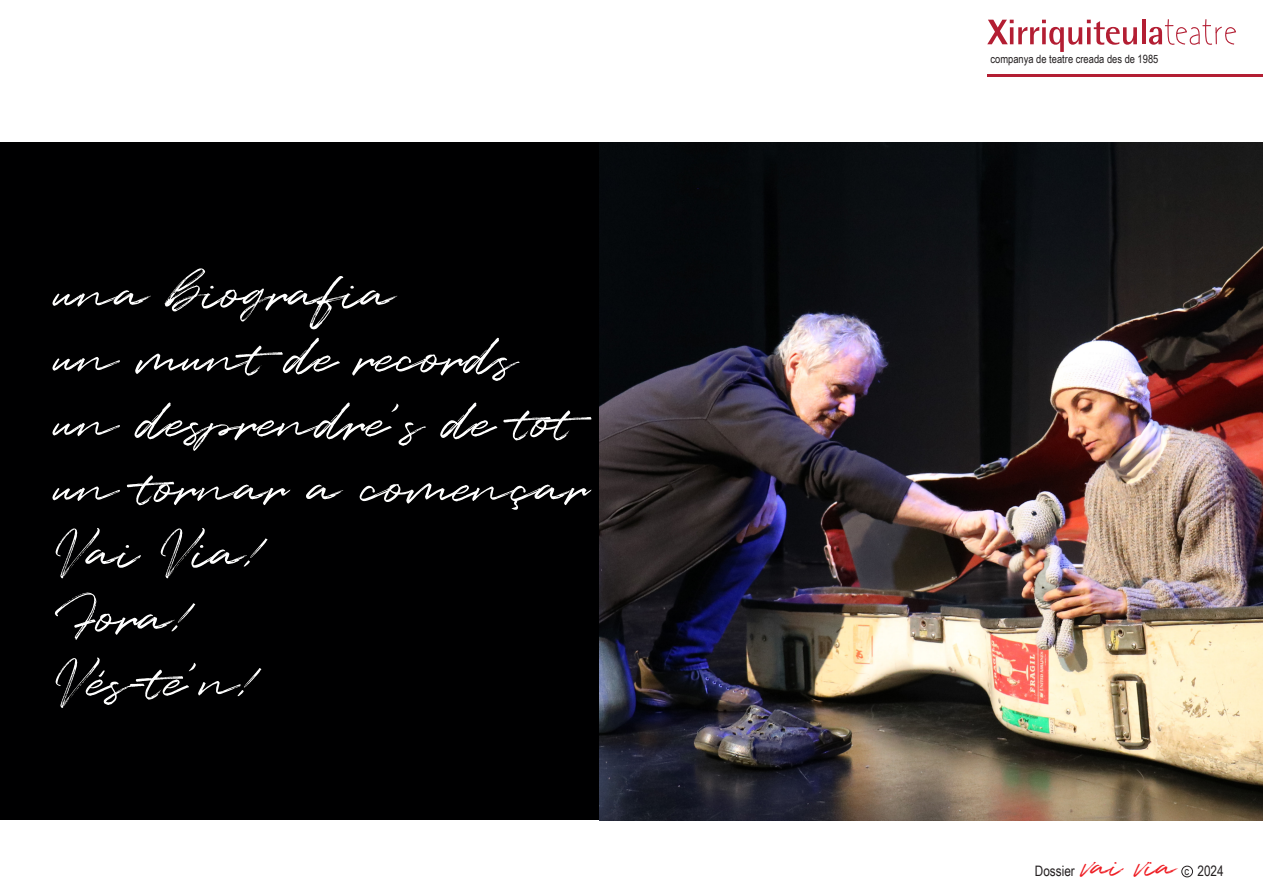
<style>
.page{position:relative;width:1263px;height:893px;background:#fff}
.page>*{position:absolute;margin:0;border:0;box-sizing:border-box;transform-origin:0 0}
.t1{font:54px/64.8px "Quentin";color:#fff}
.t2{font:32.7px "Quentin";color:#ee1d23}
.t3{font:14.4px "Arial Narrow";color:#231f20}
.t4{font:11.4px "Arial Narrow";color:#231f20}
.s1{font-size:11.25px}
</style>
<div class="page">
<div style="left:0;top:142px;width:1261px;height:678px;background:#000001"></div>
<img style="left:600px;top:142px;width:663px;height:678px">
<svg style="left:987px;top:20px;width:150px;height:32px"></svg>
<hr style="left:1142px;top:20px;width:3px;height:24px;background:#b31e33">
<svg style="left:1149px;top:19px;width:87px;height:26px"></svg>
<hr style="left:987px;top:74px;width:275px;height:2px;background:#b31e33">
<div style="left:1181px;top:866px;width:12px;height:11px;border:1px solid #231f20;border-radius:50%"></div>
<p class="t1" style="left:54px;top:264px;width:549px">una biografia<br>un muntde records<br>un desprendre’s de tot un tornar a començar<br>Vai Via!<br>Fora!<br>Vés-te’n!</p>
<p class="t4" style="left:990px;top:51px;width:169px">companya de teatre creada des de 1985</p>
<p class="t3" style="left:1035px;top:860px;width:42px">Dossier</p>
<p class="t2" style="left:1081px;top:844px;width:96px">vai via</p>
<p class="t3" style="left:1184px;top:860px;width:41px"><span class="s1">c</span> 2024</p>
</div>
